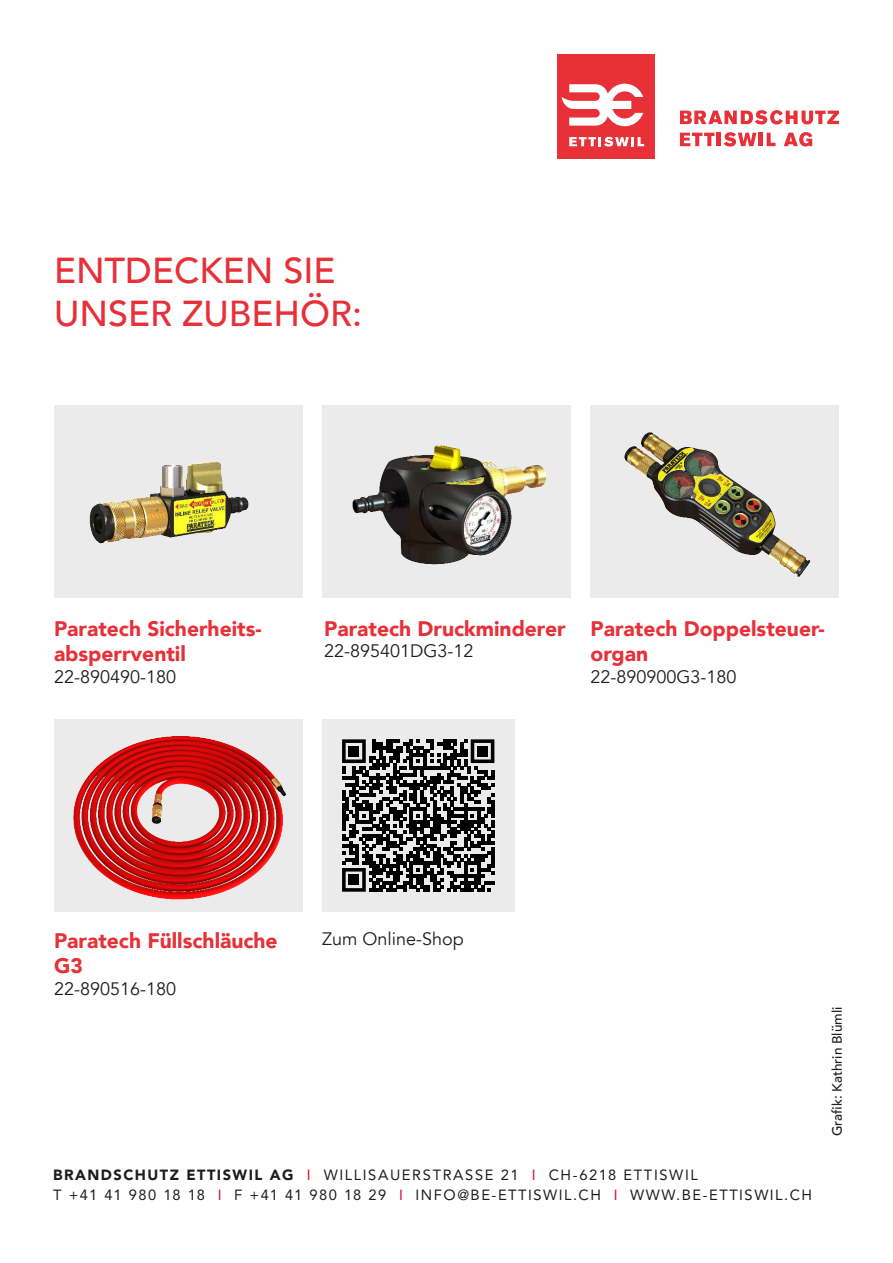
<style>
.page{position:relative;width:893px;height:1263px;background:#fff}
.page>*{position:absolute;margin:0;border:0;box-sizing:border-box;transform-origin:0 0}
.Lauftext{font:500 36px/43.2px "Avenir";color:#e73037}
.t1{font:700 27.6px "Avenir Next";letter-spacing:.055em;color:#1d1d1b}
.Untertitel{font:900 21px/25.2px "Avenir";color:#e73037}
.Untertitel-2{font:18px "Avenir";color:#1d1d1b}
.Lauftext-2{font:18px "Avenir";color:#1d1d1b}
.t2{font:14.7px/20.2px "Avenir";letter-spacing:.105em;color:#1d1d1b}
.t3{font:500 13.5px "Avenir";color:#1d1d1b}
.s1{font-weight:900}
.s2{color:#e40528}
</style>
<div class="page">
<div style="left:557px;top:54px;width:98px;height:104px;background:#e73037"></div>
<svg style="left:680px;top:110px;width:159px;height:14px"></svg>
<svg style="left:680px;top:133px;width:35px;height:13px"></svg>
<hr style="left:717px;top:133px;width:4px;height:13px;background:#e73037">
<svg style="left:724px;top:132px;width:32px;height:15px"></svg>
<hr style="left:759px;top:133px;width:4px;height:13px;background:#e73037">
<svg style="left:767px;top:133px;width:8px;height:13px"></svg>
<svg style="left:784px;top:132px;width:28px;height:14px"></svg>
<svg style="left:569px;top:137px;width:75px;height:10px"></svg>
<svg style="left:562px;top:84px;width:81px;height:42px"></svg>
<div style="left:322px;top:719px;width:192px;height:192px;background:#ebebeb"></div>
<svg style="left:342px;top:739px;width:152px;height:153px"></svg>
<div style="left:349px;top:746px;width:10px;height:10px;background:#000"></div>
<div style="left:477px;top:746px;width:11px;height:10px;background:#000"></div>
<div style="left:349px;top:875px;width:10px;height:10px;background:#000"></div>
<img style="left:54px;top:406px;width:249px;height:192px">
<img style="left:54px;top:719px;width:249px;height:192px">
<img style="left:591px;top:406px;width:248px;height:192px">
<img style="left:322px;top:406px;width:249px;height:192px">
<p class="Lauftext" style="left:54px;top:247px;width:310px">ENTDECKEN SIE<br>UNSER ZUBEHÖR:</p>
<p class="Untertitel" style="left:54px;top:615px;width:209px">Paratech Sicherheits&shy;absperrventil</p>
<p class="Lauftext-2" style="left:54px;top:666px;width:124px">22-890490-180</p>
<p class="Untertitel" style="left:324px;top:615px;width:243px">Paratech Druckminderer</p>
<p class="Untertitel-2" style="left:324px;top:640px;width:151px">22-895401DG3-12</p>
<p class="Untertitel" style="left:591px;top:615px;width:236px">Paratech Doppelsteuer&shy;organ</p>
<p class="Untertitel-2" style="left:591px;top:666px;width:148px">22-890900G3-180</p>
<p class="Untertitel" style="left:54px;top:927px;width:225px">Paratech Füllschläuche<br>G3</p>
<p class="Untertitel-2" style="left:54px;top:978px;width:124px">22-890516-180</p>
<p class="t1" style="left:53px;top:956px;width:238px">ALLES RUND UM</p>
<p class="Lauftext-2" style="left:322px;top:928px;width:143px">Zum Online-Shop</p>
<p class="t3" style="left:825px;top:1136px;width:131px;rotate:-90deg">Grafik: Kathrin Blümli</p>
<p class="t2" style="left:53px;top:1165px;width:761px"><span class="s1">BRANDSCHUTZ ETTISWIL AG</span> <span class="s2">I</span> WILLISAUERSTRASSE 21 <span class="s2">I</span> CH-6218 ETTISWIL<br>T +41 41 980 18 18 <span class="s2">I</span> F +41 41 980 18 29 <span class="s2">I</span> INFO@BE-ETTISWIL.CH <span class="s2">I</span> WWW.BE-ETTISWIL.CH</p>
</div>
